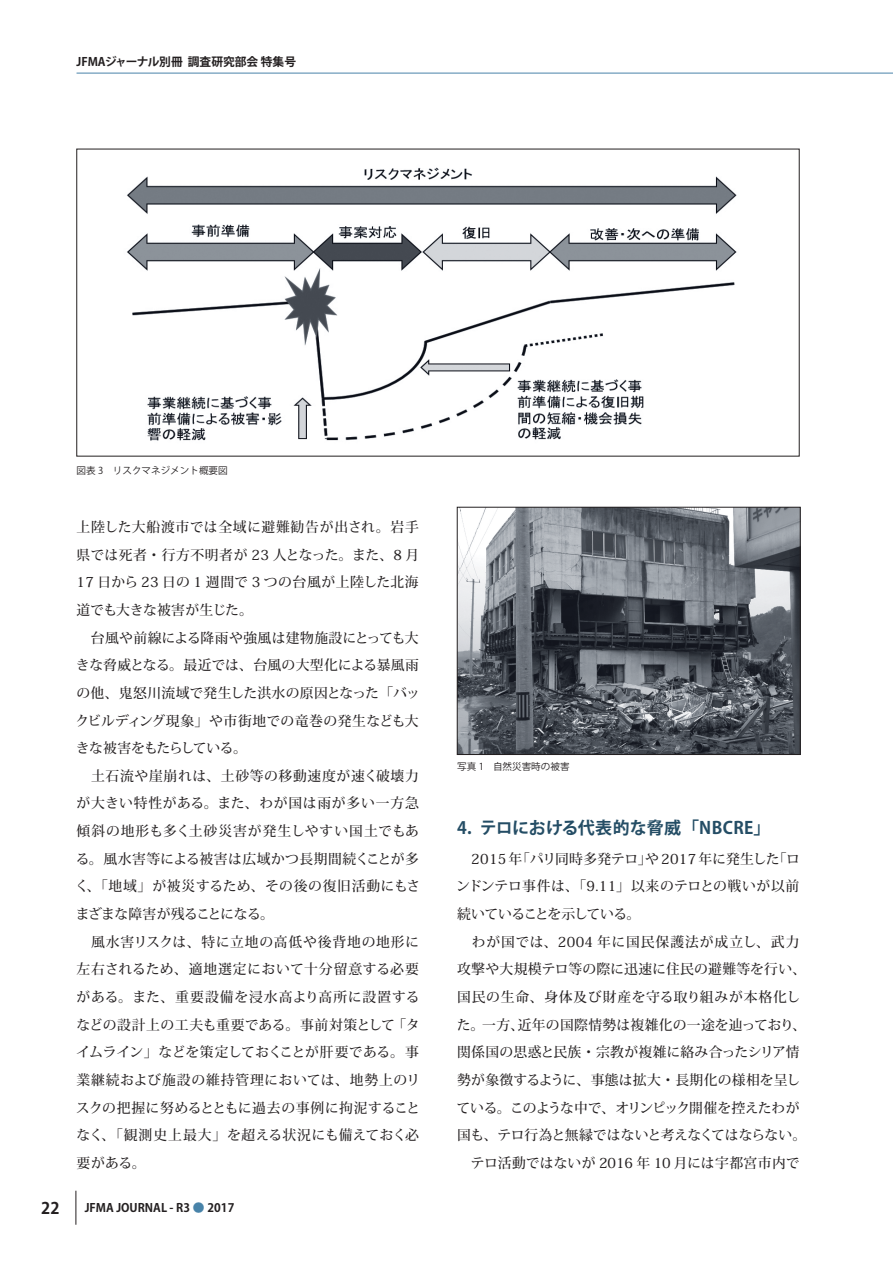
<style>
.page{position:relative;width:893px;height:1263px;background:#fff}
.page>*{position:absolute;margin:0;border:0;box-sizing:border-box;transform-origin:0 0}
.t1{font:700 16.95px "Koz Go Pro";letter-spacing:.005em;color:#244d65}
.t2{font:700 15.9px "Koz Go Pro";color:#231f20}
.t3{font:500 13.8px/27.6px "Koz Min Pro";letter-spacing:.025em;color:#231f20}
.t4{font:700 11.7px "Koz Go Pro";color:#231f20}
.t5{font:9.6px "Koz Go Pro";color:#231f20}
.s1{color:#4883a9}
</style>
<div class="page">
<hr style="left:76px;top:1191px;width:1px;height:34px;background:#231f20">
<hr style="left:77px;top:73px;width:816px;height:1px;background:#4883a9">
<img style="left:127px;top:167px;width:610px;height:274px">
<img style="left:459px;top:509px;width:339px;height:244px">
<div style="left:457px;top:507px;width:343px;height:248px;border:1px solid #231f20"></div>
<p class="t4" style="left:77px;top:54px;width:221px">JFMAジャーナル別冊 調査研究部会 特集号</p>
<p class="t5" style="left:77px;top:464px;width:153px">図表 3　リスクマネジメント概要図</p>
<p class="t3" style="left:75px;top:513px;width:347px">上陸した大船渡市では全域に避難勧告が出され。岩手県では死者・行方不明者が 23 人となった。また、8 月<br>17 日から 23 日の 1 週間で 3 つの台風が上陸した北海道でも大きな被害が生じた。<br>　台風や前線による降雨や強風は建物施設にとっても大きな脅威となる。最近では、台風の大型化による暴風雨の他、鬼怒川流域で発生した洪水の原因となった「バックビルディング現象」や市街地での竜巻の発生なども大きな被害をもたらしている。<br>　土石流や崖崩れは、土砂等の移動速度が速く破壊力が大きい特性がある。また、わが国は雨が多い一方急傾斜の地形も多く土砂災害が発生しやすい国土でもある。風水害等による被害は広域かつ長期間続くことが多く、「地域」が被災するため、その後の復旧活動にもさまざまな障害が残ることになる。<br>　風水害リスクは、特に立地の高低や後背地の地形に左右されるため、適地選定において十分留意する必要がある。また、重要設備を浸水高より高所に設置するなどの設計上の工夫も重要である。事前対策として「タイムライン」などを策定しておくことが肝要である。事業継続および施設の維持管理においては、地勢上のリスクの把握に努めるとともに過去の事例に拘泥することなく、「観測史上最大」を超える状況にも備えておく必要がある。</p>
<p class="t2" style="left:41px;top:1198px;width:20px">22</p>
<p class="t4" style="left:85px;top:1200px;width:151px">JFMA JOURNAL - R3 <span class="s1">●</span> 2017</p>
<p class="t5" style="left:457px;top:761px;width:114px">写真 1　自然災害時の被害</p>
<p class="t1" style="left:457px;top:816px;width:315px">4. テロにおける代表的な脅威「NBCRE」</p>
<p class="t3" style="left:456px;top:844px;width:352px">　2015 年「パリ同時多発テロ」や 2017 年に発生した「ロンドンテロ事件は、「9.11」以来のテロとの戦いが以前続いていることを示している。<br>　わが国では、2004 年に国民保護法が成立し、武力攻撃や大規模テロ等の際に迅速に住民の避難等を行い、国民の生命、身体及び財産を守る取り組みが本格化した。一方、近年の国際情勢は複雑化の一途を辿っており、関係国の思惑と民族・宗教が複雑に絡み合ったシリア情勢が象徴するように、事態は拡大・長期化の様相を呈している。このような中で、オリンピック開催を控えたわが国も、テロ行為と無縁ではないと考えなくてはならない。　テロ活動ではないが 2016 年 10 月には宇都宮市内で</p>
</div>
